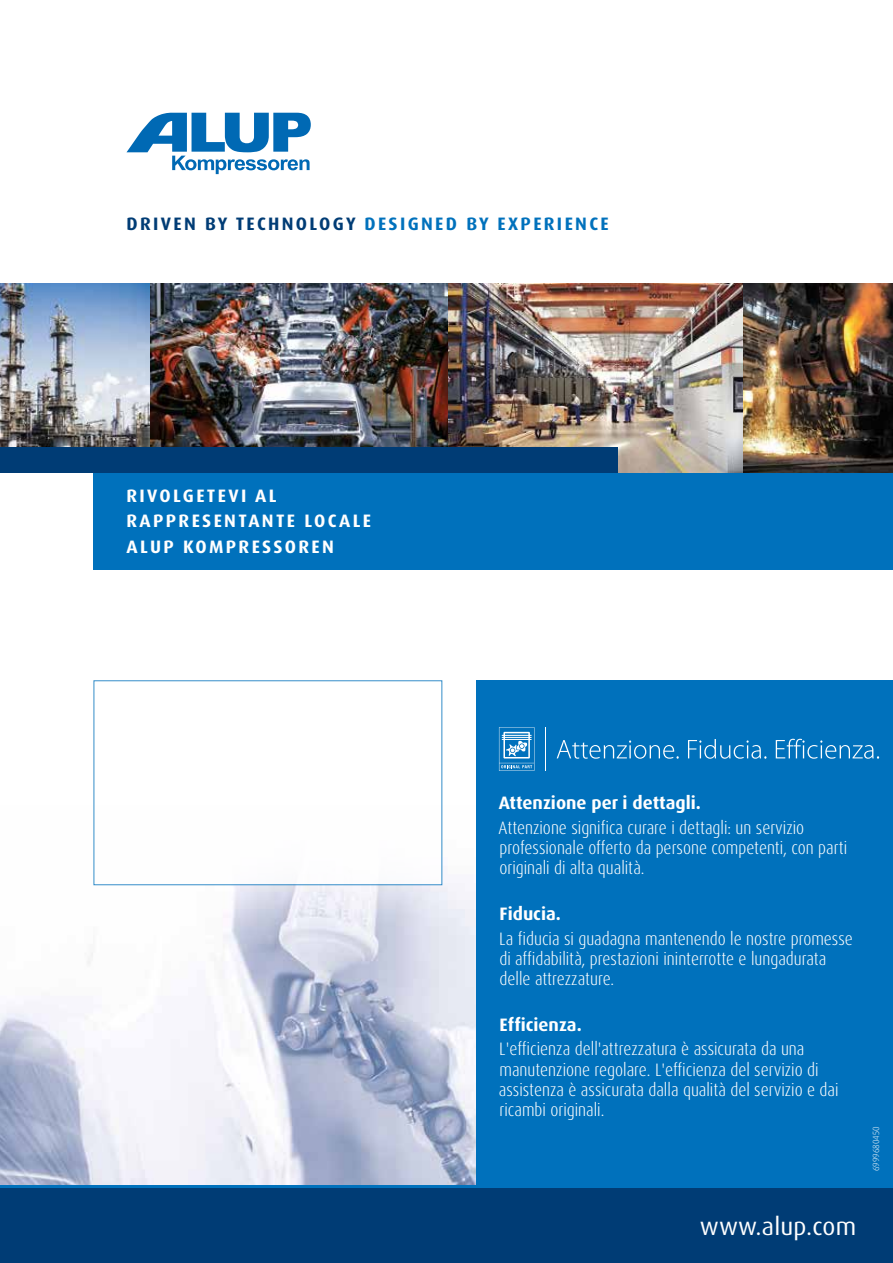
<style>
.page{position:relative;width:893px;height:1263px;background:#fff}
.page>*{position:absolute;margin:0;border:0;box-sizing:border-box;transform-origin:0 0}
.t1{font:24.6px "Dax Pro";letter-spacing:.01em;color:#fff}
.t2{font:300 condensed 18px/20.2px "Dax Pro";color:#fff}
.t3{font:700 18px/25.5px "Dax Pro";letter-spacing:.115em;color:#fff}
.t4{font:700 18px "Dax Pro";color:#fff}
.t5{font:700 18px "Dax Pro";letter-spacing:.13em;color:#0071bc}
.t6{font:300 9px "Dax Pro";color:#fff}
.s1{color:#003c75}
</style>
<div class="page">
<img style="left:0;top:283px;width:449px;height:165px">
<img style="left:449px;top:283px;width:444px;height:190px">
<img style="left:0;top:806px;width:476px;height:379px">
<div style="left:476px;top:680px;width:417px;height:505px;background:#0071bc"></div>
<div style="left:0;top:1187px;width:893px;height:76px;background:#003c75"></div>
<div style="left:0;top:448px;width:617px;height:25px;background:#003c75"></div>
<div style="left:94px;top:473px;width:799px;height:97px;background:#0071bc"></div>
<hr style="left:0;top:1185px;width:893px;height:3px;background:#0071bc">
<svg style="left:126px;top:113px;width:185px;height:61px"></svg>
<div style="left:94px;top:680px;width:348px;height:205px;background:#fff"></div>
<svg style="left:499px;top:727px;width:35px;height:44px"></svg>
<hr style="left:545px;top:727px;width:1px;height:44px;background:#fff">
<svg style="left:557px;top:740px;width:122px;height:19px"></svg>
<svg style="left:688px;top:739px;width:78px;height:20px"></svg>
<svg style="left:776px;top:739px;width:103px;height:20px"></svg>
<p class="t5" style="left:127px;top:212px;width:484px"><span class="s1">DRIVEN BY TECHNOLOGY</span> DESIGNED BY EXPERIENCE</p>
<p class="t3" style="left:127px;top:483px;width:246px">RIVOLGETEVI AL<br>RAPPRESENTANTE LOCALE<br>ALUP KOMPRESSOREN</p>
<p class="t4" style="left:499px;top:791px;width:204px">Attenzione per i dettagli.</p>
<p class="t2" style="left:499px;top:817px;width:350px">Attenzione significa curare i dettagli: un servizio professionale offerto da persone competenti, con parti originali di alta qualità.</p>
<p class="t4" style="left:500px;top:902px;width:63px">Fiducia.</p>
<p class="t2" style="left:499px;top:928px;width:355px">La fiducia si guadagna mantenendo le nostre promesse di affidabilità, prestazioni ininterrotte e lungadurata delle attrezzature.</p>
<p class="t4" style="left:500px;top:1013px;width:84px">Efficienza.</p>
<p class="t2" style="left:499px;top:1039px;width:341px">L'efficienza dell'attrezzatura è assicurata da una manutenzione regolare. L'efficienza del servizio di assistenza è assicurata dalla qualità del servizio e dai ricambi originali.</p>
<h1 class="t1" style="left:700px;top:1211px;width:158px">www.alup.com</h1>
<p class="t6" style="left:870px;top:1171px;width:46px;rotate:-90deg">6999680450</p>
</div>
